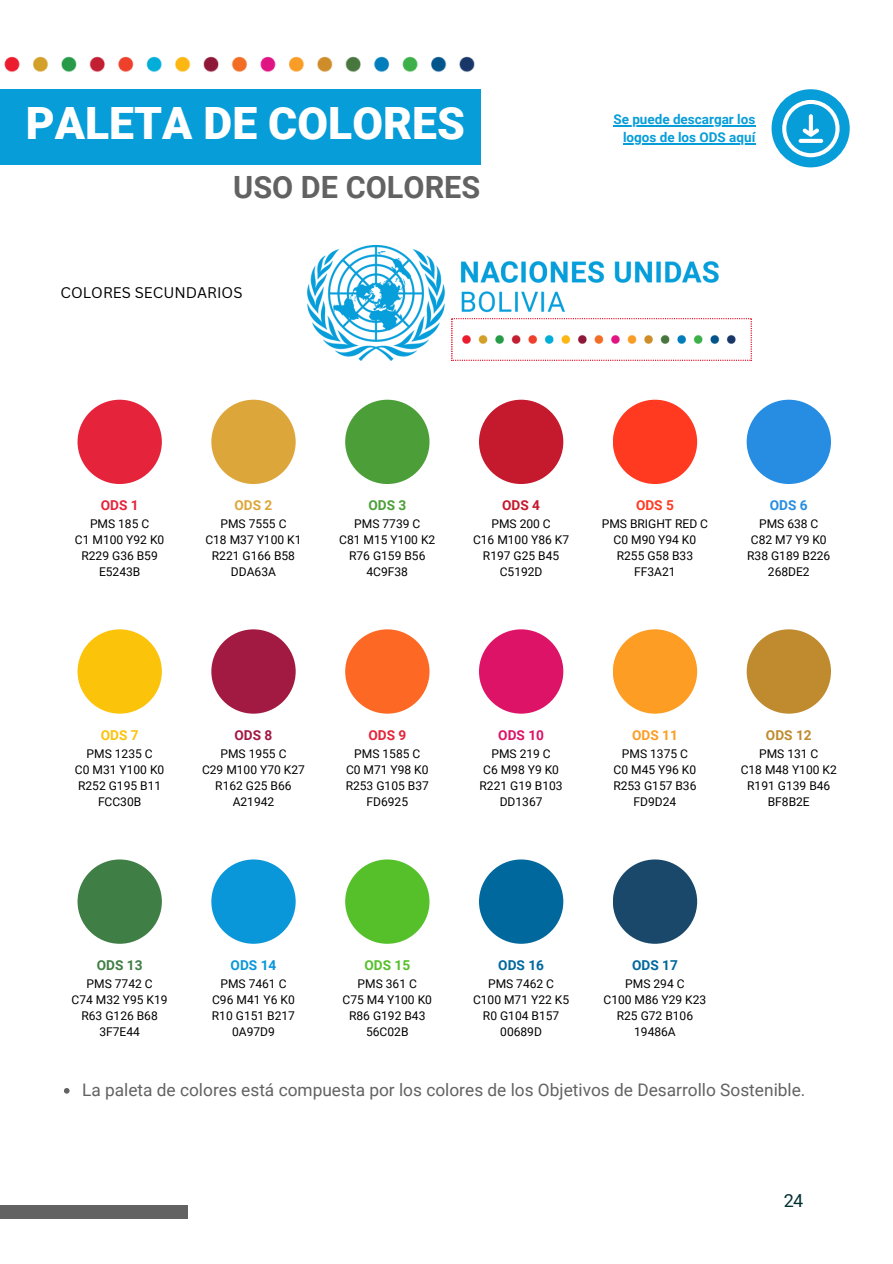
<style>
.page{position:relative;width:893px;height:1264px;background:#fff}
.page>*{position:absolute;margin:0;border:0;box-sizing:border-box;transform-origin:0 0}
.t1{font:900 44.55px "Roboto";color:#fff}
.t2{font:700 30.6px "Roboto";color:#626262}
.t3{font:18px "Roboto";color:#033131}
.t4{font:17.25px "Roboto";color:#626262}
.t5{font:15px "Canva Sans";color:#000}
.t6{font:700 13.65px "Roboto";color:#00689d}
.t7{font:700 13.65px "Roboto";color:#e5243b}
.t8{font:700 13.65px "Roboto";color:#dd1367}
.t9{font:700 13.65px "Roboto";color:#fd9d24}
.t10{font:700 13.65px "Roboto";color:#bf8b2e}
.t11{font:700 13.65px "Roboto";color:#3f7e44}
.t12{font:700 13.65px "Roboto";color:#0a97d9}
.t13{font:700 13.65px "Roboto";color:#56c02b}
.t14{font:700 13.65px "Roboto";color:#dda63a}
.t15{font:700 13.65px "Roboto";color:#4c9f38}
.t16{font:700 13.65px "Roboto";color:#c5192d}
.t17{font:700 13.65px "Roboto";color:#ff3a21}
.t18{font:700 13.65px "Roboto";color:#268de2}
.t19{font:700 13.65px "Roboto";color:#fcc30b}
.t20{font:700 13.65px "Roboto";color:#a21942}
.t21{font:700 13.5px/18px "Roboto";color:#079dd9;text-align:right}
.t22{font:12px "Roboto";color:#000}
</style>
<div class="page">
<div style="left:0;top:92px;width:480px;height:73px;background:#079dd9"></div>
<img style="left:0;top:56px;width:481px;height:36px">
<div style="left:771px;top:89px;width:78px;height:78px;background:#079dd9;border-radius:50%"></div>
<svg style="left:782px;top:100px;width:57px;height:57px"></svg>
<svg style="left:798px;top:139px;width:25px;height:4px"></svg>
<div style="left:77px;top:400px;width:85px;height:84px;background:#e5243b;border-radius:50%"></div>
<hr style="left:613px;top:125px;width:142px;height:1px;background:#079dd9">
<hr style="left:623px;top:143px;width:132px;height:1px;background:#079dd9">
<svg style="left:64px;top:1088px;width:6px;height:5px"></svg>
<div style="left:211px;top:400px;width:84px;height:84px;background:#dda63a;border-radius:50%"></div>
<div style="left:345px;top:400px;width:84px;height:84px;background:#4c9f38;border-radius:50%"></div>
<div style="left:479px;top:400px;width:84px;height:84px;background:#c5192d;border-radius:50%"></div>
<div style="left:612px;top:400px;width:85px;height:84px;background:#ff3a21;border-radius:50%"></div>
<div style="left:746px;top:400px;width:84px;height:84px;background:#268de2;border-radius:50%"></div>
<div style="left:77px;top:629px;width:85px;height:84px;background:#fcc30b;border-radius:50%"></div>
<div style="left:211px;top:629px;width:84px;height:84px;background:#a21942;border-radius:50%"></div>
<div style="left:345px;top:629px;width:84px;height:84px;background:#fd6925;border-radius:50%"></div>
<div style="left:479px;top:629px;width:84px;height:84px;background:#dd1367;border-radius:50%"></div>
<div style="left:612px;top:629px;width:85px;height:84px;background:#fd9d24;border-radius:50%"></div>
<div style="left:746px;top:629px;width:84px;height:84px;background:#bf8b2e;border-radius:50%"></div>
<div style="left:77px;top:859px;width:85px;height:84px;background:#3f7e44;border-radius:50%"></div>
<div style="left:211px;top:859px;width:84px;height:84px;background:#0a97d9;border-radius:50%"></div>
<div style="left:345px;top:859px;width:84px;height:84px;background:#56c02b;border-radius:50%"></div>
<div style="left:479px;top:859px;width:84px;height:84px;background:#00689d;border-radius:50%"></div>
<div style="left:612px;top:859px;width:85px;height:84px;background:#19486a;border-radius:50%"></div>
<img style="left:308px;top:246px;width:444px;height:114px">
<svg style="left:451px;top:318px;width:300px;height:43px"></svg>
<div style="left:0;top:1204px;width:188px;height:14px;background:#626262"></div>
<p class="t1" style="left:26px;top:98px;width:440px">PALETA DE COLORES</p>
<p class="t2" style="left:233px;top:170px;width:248px">USO DE COLORES</p>
<p class="t5" style="left:61px;top:282px;width:183px">COLORES SECUNDARIOS</p>
<p class="t21" style="left:613px;top:110px;width:143px">Se puede descargar los logos de los ODS aquí</p>
<p class="t7" style="left:101px;top:497px;width:39px">ODS 1</p>
<p class="t22" style="left:90px;top:517px;width:61px">PMS 185 C</p>
<p class="t22" style="left:75px;top:533px;width:91px">C1 M100 Y92 K0</p>
<p class="t22" style="left:81px;top:549px;width:78px">R229 G36 B59</p>
<p class="t22" style="left:99px;top:565px;width:43px">E5243B</p>
<p class="t14" style="left:234px;top:497px;width:39px">ODS 2</p>
<p class="t22" style="left:220px;top:517px;width:68px">PMS 7555 C</p>
<p class="t22" style="left:205px;top:533px;width:98px">C18 M37 Y100 K1</p>
<p class="t22" style="left:212px;top:549px;width:85px">R221 G166 B58</p>
<p class="t22" style="left:231px;top:565px;width:46px">DDA63A</p>
<p class="t15" style="left:368px;top:497px;width:39px">ODS 3</p>
<p class="t22" style="left:354px;top:517px;width:68px">PMS 7739 C</p>
<p class="t22" style="left:339px;top:533px;width:98px">C81 M15 Y100 K2</p>
<p class="t22" style="left:349px;top:549px;width:78px">R76 G159 B56</p>
<p class="t22" style="left:366px;top:565px;width:43px">4C9F38</p>
<p class="t16" style="left:502px;top:497px;width:39px">ODS 4</p>
<p class="t22" style="left:491px;top:517px;width:61px">PMS 200 C</p>
<p class="t22" style="left:473px;top:533px;width:98px">C16 M100 Y86 K7</p>
<p class="t22" style="left:483px;top:549px;width:78px">R197 G25 B45</p>
<p class="t22" style="left:499px;top:565px;width:44px">C5192D</p>
<p class="t17" style="left:636px;top:497px;width:39px">ODS 5</p>
<p class="t22" style="left:601px;top:517px;width:108px">PMS BRIGHT RED C</p>
<p class="t22" style="left:613px;top:533px;width:84px">C0 M90 Y94 K0</p>
<p class="t22" style="left:616px;top:549px;width:78px">R255 G58 B33</p>
<p class="t22" style="left:634px;top:565px;width:43px">FF3A21</p>
<p class="t18" style="left:769px;top:497px;width:39px">ODS 6</p>
<p class="t22" style="left:759px;top:517px;width:61px">PMS 638 C</p>
<p class="t22" style="left:750px;top:533px;width:77px">C82 M7 Y9 K0</p>
<p class="t22" style="left:747px;top:549px;width:85px">R38 G189 B226</p>
<p class="t22" style="left:767px;top:565px;width:43px">268DE2</p>
<p class="t19" style="left:101px;top:727px;width:39px">ODS 7</p>
<p class="t22" style="left:87px;top:746px;width:68px">PMS 1235 C</p>
<p class="t22" style="left:75px;top:762px;width:91px">C0 M31 Y100 K0</p>
<p class="t22" style="left:78px;top:778px;width:85px">R252 G195 B11</p>
<p class="t22" style="left:98px;top:795px;width:45px">FCC30B</p>
<p class="t20" style="left:234px;top:727px;width:39px">ODS 8</p>
<p class="t22" style="left:220px;top:746px;width:68px">PMS 1955 C</p>
<p class="t22" style="left:202px;top:762px;width:104px">C29 M100 Y70 K27</p>
<p class="t22" style="left:215px;top:778px;width:78px">R162 G25 B66</p>
<p class="t22" style="left:233px;top:795px;width:43px">A21942</p>
<p class="t7" style="left:368px;top:727px;width:39px">ODS 9</p>
<p class="t22" style="left:354px;top:746px;width:68px">PMS 1585 C</p>
<p class="t22" style="left:346px;top:762px;width:84px">C0 M71 Y98 K0</p>
<p class="t22" style="left:346px;top:778px;width:85px">R253 G105 B37</p>
<p class="t22" style="left:366px;top:795px;width:43px">FD6925</p>
<p class="t8" style="left:498px;top:727px;width:47px">ODS 10</p>
<p class="t22" style="left:491px;top:746px;width:61px">PMS 219 C</p>
<p class="t22" style="left:483px;top:762px;width:77px">C6 M98 Y9 K0</p>
<p class="t22" style="left:479px;top:778px;width:85px">R221 G19 B103</p>
<p class="t22" style="left:499px;top:795px;width:44px">DD1367</p>
<p class="t9" style="left:632px;top:727px;width:47px">ODS 11</p>
<p class="t22" style="left:622px;top:746px;width:68px">PMS 1375 C</p>
<p class="t22" style="left:613px;top:762px;width:84px">C0 M45 Y96 K0</p>
<p class="t22" style="left:613px;top:778px;width:85px">R253 G157 B36</p>
<p class="t22" style="left:633px;top:795px;width:44px">FD9D24</p>
<p class="t10" style="left:765px;top:727px;width:47px">ODS 12</p>
<p class="t22" style="left:759px;top:746px;width:61px">PMS 131 C</p>
<p class="t22" style="left:740px;top:762px;width:98px">C18 M48 Y100 K2</p>
<p class="t22" style="left:747px;top:778px;width:85px">R191 G139 B46</p>
<p class="t22" style="left:767px;top:795px;width:43px">BF8B2E</p>
<p class="t11" style="left:97px;top:957px;width:47px">ODS 13</p>
<p class="t22" style="left:87px;top:976px;width:68px">PMS 7742 C</p>
<p class="t22" style="left:72px;top:992px;width:98px">C74 M32 Y95 K19</p>
<p class="t22" style="left:81px;top:1008px;width:78px">R63 G126 B68</p>
<p class="t22" style="left:99px;top:1025px;width:42px">3F7E44</p>
<p class="t12" style="left:231px;top:957px;width:47px">ODS 14</p>
<p class="t22" style="left:220px;top:976px;width:68px">PMS 7461 C</p>
<p class="t22" style="left:212px;top:992px;width:84px">C96 M41 Y6 K0</p>
<p class="t22" style="left:212px;top:1008px;width:85px">R10 G151 B217</p>
<p class="t22" style="left:232px;top:1025px;width:44px">0A97D9</p>
<p class="t13" style="left:364px;top:957px;width:47px">ODS 15</p>
<p class="t22" style="left:357px;top:976px;width:61px">PMS 361 C</p>
<p class="t22" style="left:342px;top:992px;width:91px">C75 M4 Y100 K0</p>
<p class="t22" style="left:349px;top:1008px;width:78px">R86 G192 B43</p>
<p class="t22" style="left:366px;top:1025px;width:44px">56C02B</p>
<p class="t6" style="left:498px;top:957px;width:47px">ODS 16</p>
<p class="t22" style="left:488px;top:976px;width:68px">PMS 7462 C</p>
<p class="t22" style="left:473px;top:992px;width:98px">C100 M71 Y22 K5</p>
<p class="t22" style="left:483px;top:1008px;width:78px">R0 G104 B157</p>
<p class="t22" style="left:500px;top:1025px;width:43px">00689D</p>
<p class="t6" style="left:632px;top:957px;width:47px">ODS 17</p>
<p class="t22" style="left:625px;top:976px;width:61px">PMS 294 C</p>
<p class="t22" style="left:603px;top:992px;width:104px">C100 M86 Y29 K23</p>
<p class="t22" style="left:616px;top:1008px;width:78px">R25 G72 B106</p>
<p class="t22" style="left:634px;top:1025px;width:43px">19486A</p>
<p class="t4" style="left:82px;top:1079px;width:724px">La paleta de colores está compuesta por los colores de los Objetivos de Desarrollo Sostenible.</p>
<p class="t3" style="left:783px;top:1189px;width:21px">24</p>
</div>
